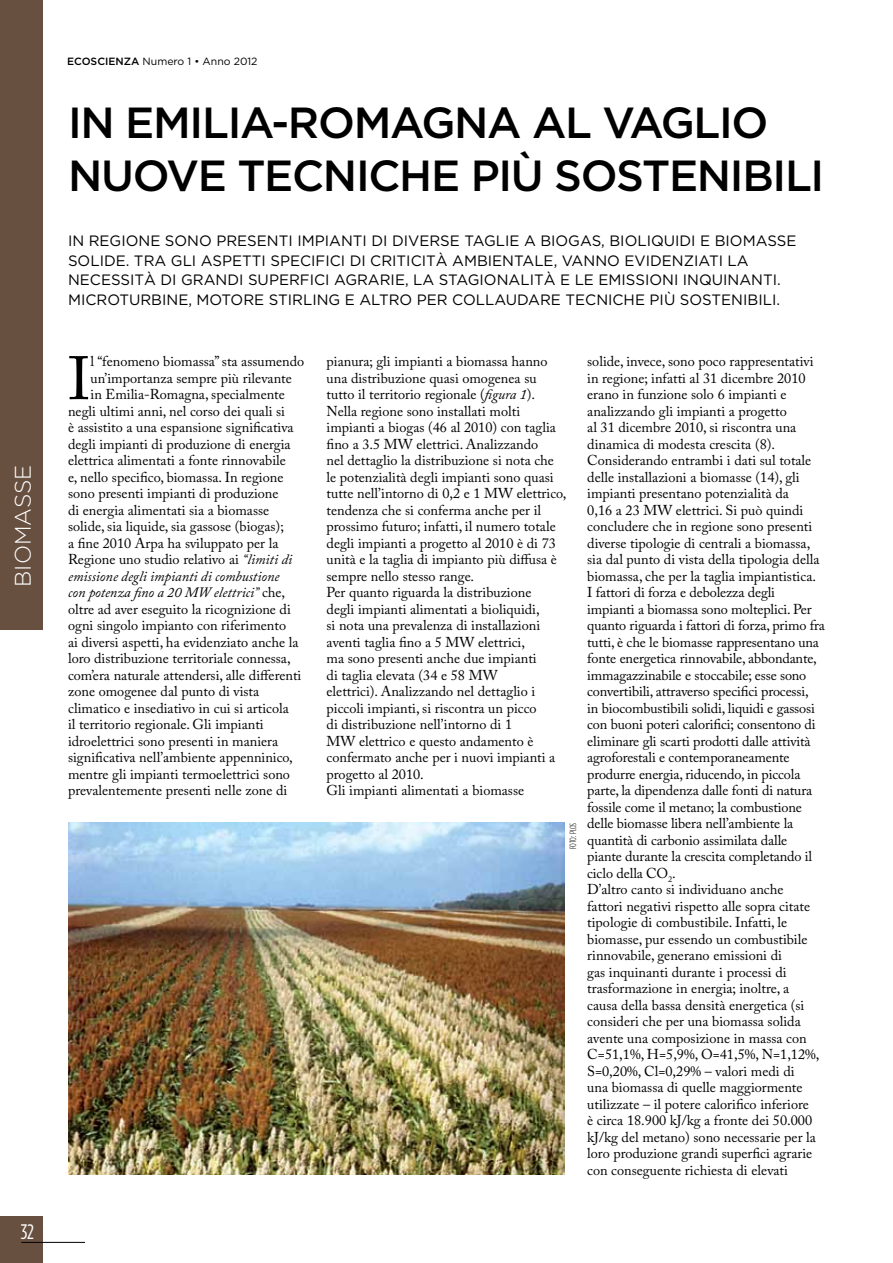
<style>
.page{position:relative;width:893px;height:1263px;background:#fff}
.page>*{position:absolute;margin:0;border:0;box-sizing:border-box;transform-origin:0 0}
.t1{font:60.6px "Adobe Caslon Pro";color:#000}
.t2{font:500 43.5px/52.5px "Gotham";letter-spacing:.21em;color:#000}
.t3{font:300 22.5px "Gotham HTF";color:#fff}
.t4{font:21px "Gotham Condensed";color:#fff}
.t5{font:15px "Gotham";color:#000}
.t6{font:14.25px/16.5px "Adobe Caslon Pro";color:#000}
.t7{font:italic 14.25px "Adobe Caslon Pro";color:#000}
.t8{font:10.5px "Gotham";color:#000}
.t9{font:300 9px "Gotham Condensed";letter-spacing:-.025em;color:#000}
.s1{font-weight:500}
.s2{font-style:italic}
.s3{font-style:normal}
</style>
<div class="page">
<div style="left:0;top:1216px;width:43px;height:47px;background:#685041"></div>
<hr style="left:21px;top:1242px;width:64px;height:1px;background:#000">
<div style="left:0;top:0;width:43px;height:629px;background:#685041"></div>
<img style="left:68px;top:822px;width:497px;height:352px">
<p class="t3" style="left:11px;top:587px;width:124px;rotate:-90deg">biomasse</p>
<p class="t4" style="left:21px;top:1221px;width:15px">32</p>
<p class="t8" style="left:67px;top:55px;width:192px"><span class="s1">ECOSCIENZA</span> NUMERO 1 • ANNO 2012</p>
<p class="t2" style="left:68px;top:96px;width:758px">IN EMILIA-ROMAGNA AL VAGLIO<br>NUOVE TECNICHE PIÙ SOSTENIBILI</p>
<p class="t5" style="left:68px;top:232px;width:32px">IN REGIONE</p>
<p class="t5" style="left:165px;top:232px;width:13px">SONO</p>
<p class="t5" style="left:216px;top:232px;width:11px">PRESENTI</p>
<p class="t5" style="left:297px;top:232px;width:10px">IMPIANTI</p>
<p class="t5" style="left:371px;top:232px;width:31px">DI DIVERSE</p>
<p class="t5" style="left:464px;top:232px;width:10px">TAGLIE</p>
<p class="t5" style="left:524px;top:232px;width:28px">A BIOGAS</p>
<p class="t5" style="left:601px;top:232px;width:17px">, BIOLI</p>
<p class="t5" style="left:651px;top:232px;width:31px">QUIDI</p>
<p class="t5" style="left:700px;top:232px;width:26px">E BIOMASSE</p>
<p class="t5" style="left:68px;top:252px;width:11px">SOLIDE</p>
<p class="t5" style="left:126px;top:252px;width:85px">. TRA GLI ASPETTI</p>
<p class="t5" style="left:270px;top:252px;width:10px">SPECIFICI</p>
<p class="t5" style="left:350px;top:252px;width:30px">DI CRITICIT</p>
<p class="t5" style="left:436px;top:252px;width:28px">À AMBIENTALE</p>
<p class="t5" style="left:554px;top:252px;width:21px">, VANNO</p>
<p class="t5" style="left:624px;top:252px;width:10px">EVIDENZIATI</p>
<p class="t5" style="left:728px;top:252px;width:11px">LA</p>
<p class="t5" style="left:68px;top:271px;width:11px">NECESSIT</p>
<p class="t5" style="left:144px;top:271px;width:48px">À DI GRANDI</p>
<p class="t5" style="left:248px;top:271px;width:31px">SUPERFICI</p>
<p class="t5" style="left:334px;top:271px;width:11px">AGRARIE</p>
<p class="t5" style="left:405px;top:271px;width:45px">, LA STAGIONALIT</p>
<p class="t5" style="left:544px;top:271px;width:65px">À ELE EMISSIONI</p>
<p class="t5" style="left:683px;top:271px;width:51px">INQUINANT</p>
<p class="t5" style="left:773px;top:271px;width:10px">I.</p>
<p class="t5" style="left:68px;top:291px;width:11px">MICROT</p>
<p class="t5" style="left:129px;top:291px;width:22px">URBINE</p>
<p class="t5" style="left:188px;top:291px;width:21px">, MOTORE</p>
<p class="t5" style="left:269px;top:291px;width:10px">STIRLING</p>
<p class="t5" style="left:345px;top:291px;width:26px">E ALTRO</p>
<p class="t5" style="left:417px;top:291px;width:11px">PER</p>
<p class="t5" style="left:452px;top:291px;width:12px">COLLA</p>
<p class="t5" style="left:506px;top:291px;width:23px">UDARE</p>
<p class="t5" style="left:565px;top:291px;width:11px">TECNIC</p>
<p class="t5" style="left:624px;top:291px;width:66px">HEPIÙ SOSTENIBILI</p>
<p class="t5" style="left:776px;top:291px;width:5px">.</p>
<p class="t1" style="left:68px;top:343px;width:24px">I</p>
<p class="t6" style="left:91px;top:353px;width:215px">l “fenomeno biomassa” sta assumendo</p>
<p class="t6" style="left:91px;top:369px;width:203px">un’importanza sempre più rilevante</p>
<p class="t6" style="left:91px;top:386px;width:196px">in Emilia-Romagna, specialmente</p>
<p class="t6" style="left:68px;top:402px;width:218px">negli ultimi anni, nel corso dei quali si</p>
<p class="t6" style="left:68px;top:419px;width:227px">è assistito a una espansione significativa</p>
<p class="t6" style="left:68px;top:435px;width:224px">degli impianti di produzione di energia</p>
<p class="t6" style="left:68px;top:452px;width:219px">elettrica alimentati a fonte rinnovabile</p>
<p class="t6" style="left:68px;top:468px;width:217px">e, nello specifico, biomassa. In regione</p>
<p class="t6" style="left:68px;top:485px;width:212px">sono presenti impianti di produzione</p>
<p class="t6" style="left:68px;top:501px;width:203px">di energia alimentati sia a biomasse</p>
<p class="t6" style="left:68px;top:518px;width:217px">solide, sia liquide, sia gassose (biogas);</p>
<p class="t6" style="left:68px;top:534px;width:212px">a fine 2010 Arpa ha sviluppato per la</p>
<p class="t6" style="left:68px;top:551px;width:226px">Regione uno studio relativo ai <span class="s2">“limiti di</span></p>
<p class="t7" style="left:68px;top:567px;width:213px">emissione degli impianti di combustione</p>
<p class="t7" style="left:68px;top:584px;width:219px">con potenza fino a 20 MW elettrici” <span class="s3">che,</span></p>
<p class="t6" style="left:68px;top:600px;width:224px">oltre ad aver eseguito la ricognizione di</p>
<p class="t6" style="left:68px;top:617px;width:220px">ogni singolo impianto con riferimento</p>
<p class="t6" style="left:68px;top:633px;width:232px">ai diversi aspetti, ha evidenziato anche la</p>
<p class="t6" style="left:68px;top:650px;width:224px">loro distribuzione territoriale connessa,</p>
<p class="t6" style="left:68px;top:666px;width:235px">com’era naturale attendersi, alle differenti</p>
<p class="t6" style="left:68px;top:683px;width:193px">zone omogenee dal punto di vista</p>
<p class="t6" style="left:68px;top:699px;width:222px">climatico e insediativo in cui si articola</p>
<p class="t6" style="left:68px;top:716px;width:197px">il territorio regionale. Gli impianti</p>
<p class="t6" style="left:68px;top:732px;width:212px">idroelettrici sono presenti in maniera</p>
<p class="t6" style="left:68px;top:749px;width:226px">significativa nell’ambiente appenninico,</p>
<p class="t6" style="left:68px;top:765px;width:224px">mentre gli impianti termoelettrici sono</p>
<p class="t6" style="left:68px;top:782px;width:221px">prevalentemente presenti nelle zone di</p>
<p class="t6" style="left:327px;top:353px;width:242px">pianura; gli impianti a biomassa hanno una distribuzione quasi omogenea su tutto il territorio regionale (<span class="s2">figura 1</span>).<br>Nella regione sono installati molti impianti a biogas (46 al 2010) con taglia fino a 3.5 MW elettrici. Analizzando<br>nel dettaglio la distribuzione si nota che le potenzialità degli impianti sono quasi tutte nell’intorno di 0,2 e 1 MW elettrico, tendenza che si conferma anche per il prossimo futuro; infatti, il numero totale degli impianti a progetto al 2010 è di 73 unità e la taglia di impianto più diffusa è sempre nello stesso range.<br>Per quanto riguarda la distribuzione<br>degli impianti alimentati a bioliquidi,<br>si nota una prevalenza di installazioni aventi taglia fino a 5 MW elettrici,<br>ma sono presenti anche due impianti<br>di taglia elevata (34 e 58 MW<br>elettrici). Analizzando nel dettaglio i piccoli impianti, si riscontra un picco<br>di distribuzione nell’intorno di 1<br>MW elettrico e questo andamento è confermato anche per i nuovi impianti a progetto al 2010.<br>Gli impianti alimentati a biomasse</p>
<p class="t6" style="left:587px;top:353px;width:239px">solide, invece, sono poco rappresentativi in regione; infatti al 31 dicembre 2010 erano in funzione solo 6 impianti e analizzando gli impianti a progetto<br>al 31 dicembre 2010, si riscontra una dinamica di modesta crescita (8).<br>Considerando entrambi i dati sul totale delle installazioni a biomasse (14), gli impianti presentano potenzialità da<br>0,16 a 23 MW elettrici. Si può quindi concludere che in regione sono presenti diverse tipologie di centrali a biomassa, sia dal punto di vista della tipologia della biomassa, che per la taglia impiantistica.<br>I fattori di forza e debolezza degli impianti a biomassa sono molteplici. Per quanto riguarda i fattori di forza, primo fra tutti, è che le biomasse rappresentano una fonte energetica rinnovabile, abbondante, immagazzinabile e stoccabile; esse sono convertibili, attraverso specifici processi,<br>in biocombustibili solidi, liquidi e gassosi con buoni poteri calorifici; consentono di eliminare gli scarti prodotti dalle attività agroforestali e contemporaneamente produrre energia, riducendo, in piccola parte, la dipendenza dalle fonti di natura fossile come il metano; la combustione delle biomasse libera nell’ambiente la quantità di carbonio assimilata dalle piante durante la crescita completando il ciclo della CO<sub>2</sub>.<br>D’altro canto si individuano anche<br>fattori negativi rispetto alle sopra citate tipologie di combustibile. Infatti, le biomasse, pur essendo un combustibile rinnovabile, generano emissioni di<br>gas inquinanti durante i processi di trasformazione in energia; inoltre, a<br>causa della bassa densità energetica (si consideri che per una biomassa solida avente una composizione in massa con C=51,1%, H=5,9%, O=41,5%, N=1,12%, S=0,20%, Cl=0,29% – valori medi di<br>una biomassa di quelle maggiormente utilizzate – il potere calorifico inferiore<br>è circa 18.900 kJ/kg a fronte dei 50.000 kJ/kg del metano) sono necessarie per la loro produzione grandi superfici agrarie con conseguente richiesta di elevati</p>
<p class="t9" style="left:568px;top:849px;width:28px;rotate:-90deg">FOTO: PLOS</p>
</div>
